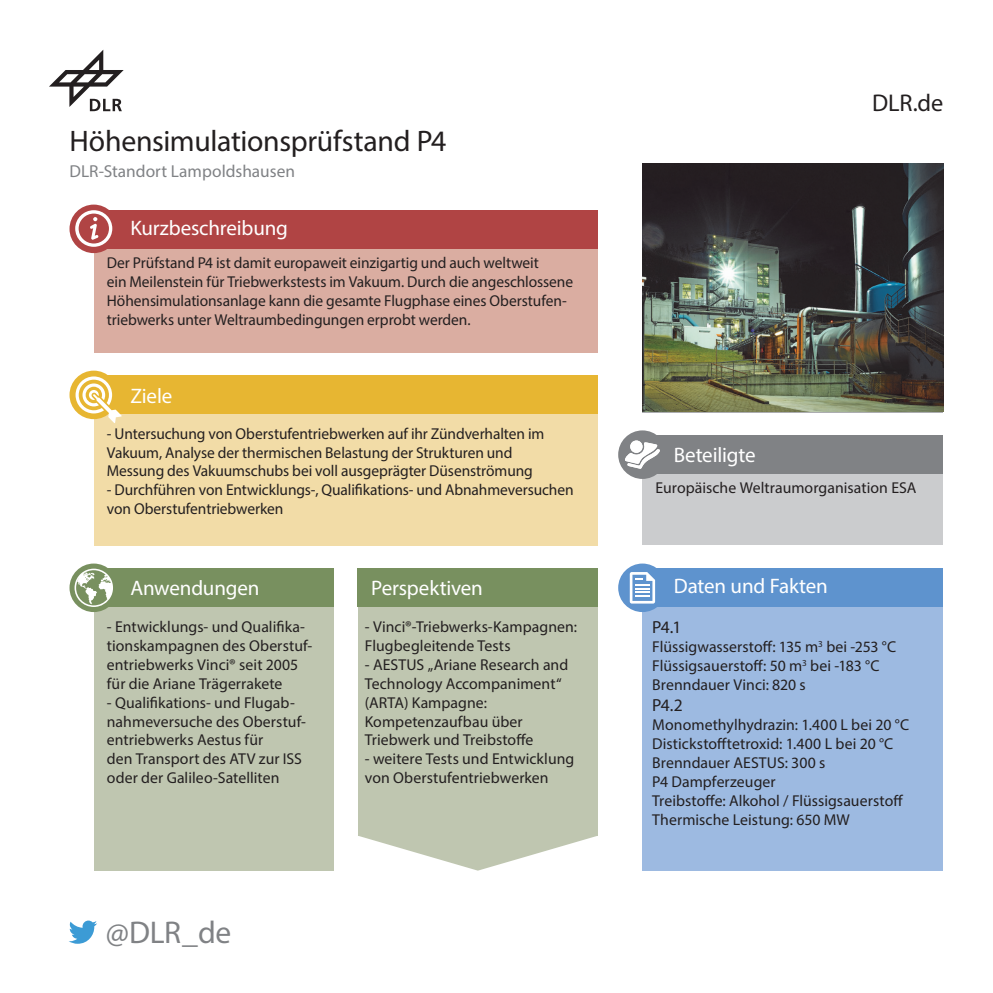
<style>
.page{position:relative;width:993px;height:993px;background:#fff}
.page>*{position:absolute;margin:0;border:0;box-sizing:border-box;transform-origin:0 0}
.twitter{font:31.5px "Myriad Pro";color:#808285}
.Titel_Exponat__Forschungsprojekt{font:29.75px "Myriad Pro";letter-spacing:-.01em;color:#231f20}
.DLR_de{font:24.32px "Myriad Pro";color:#231f20}
.Heads_im_Kasten{font:21px "Myriad Pro";letter-spacing:-.01em;color:#fff}
.Copytext_im_Kasten{font:17.5px "Myriad Pro";color:#231f20}
.Subhead_Exponat{font:17.32px "Myriad Pro";color:#808285}
.Copytext_im_Kasten-2{font:15.75px/18.9px "Myriad Pro";color:#231f20}
</style>
<div class="page">
<div style="left:642px;top:472px;width:301px;height:72px;background:#cbccce"></div>
<div style="left:642px;top:435px;width:301px;height:38px;background:#808285"></div>
<div style="left:94px;top:247px;width:503px;height:106px;background:#daada1"></div>
<div style="left:94px;top:405px;width:503px;height:141px;background:#f2dca7"></div>
<div style="left:94px;top:607px;width:239px;height:263px;background:#bfc6b0"></div>
<div style="left:358px;top:607px;width:239px;height:228px;background:#bfc6b0"></div>
<div style="left:642px;top:605px;width:301px;height:265px;background:#9dbae1"></div>
<div style="left:357px;top:568px;width:240px;height:39px;background:#78905f"></div>
<div style="left:94px;top:210px;width:503px;height:38px;background:#b04444"></div>
<div style="left:69px;top:204px;width:49px;height:49px;background:#b04444;border-radius:50%"></div>
<div style="left:94px;top:375px;width:503px;height:39px;background:#e7b632"></div>
<svg style="left:69px;top:370px;width:49px;height:49px"></svg>
<div style="left:618px;top:430px;width:48px;height:49px;background:#808285;border-radius:50%"></div>
<svg style="left:625px;top:440px;width:35px;height:28px"></svg>
<div style="left:630px;top:440px;width:12px;height:12px;background:#fff;border-radius:50%"></div>
<div style="left:642px;top:568px;width:301px;height:38px;background:#5e93ce"></div>
<div style="left:618px;top:563px;width:48px;height:49px;background:#5e93ce;border-radius:50%"></div>
<svg style="left:629px;top:572px;width:26px;height:31px"></svg>
<div style="left:94px;top:568px;width:239px;height:39px;background:#78905f"></div>
<div style="left:69px;top:563px;width:49px;height:49px;background:#78905f;border-radius:50%"></div>
<svg style="left:358px;top:835px;width:239px;height:35px"></svg>
<svg style="left:74px;top:568px;width:39px;height:38px"></svg>
<svg style="left:75px;top:376px;width:47px;height:47px"></svg>
<svg style="left:75px;top:210px;width:37px;height:37px"></svg>
<svg style="left:49px;top:50px;width:75px;height:61px"></svg>
<svg style="left:69px;top:920px;width:28px;height:23px"></svg>
<img style="left:642px;top:164px;width:301px;height:247px">
<p class="Titel_Exponat__Forschungsprojekt" style="left:69px;top:123px;width:378px">Höhensimulationsprüfstand P4</p>
<p class="Subhead_Exponat" style="left:69px;top:160px;width:227px">DLR-Standort Lampoldshausen</p>
<p class="Heads_im_Kasten" style="left:130px;top:215px;width:159px">Kurzbeschreibung</p>
<p class="Copytext_im_Kasten-2" style="left:107px;top:253px;width:433px">Der Prüfstand P4 ist damit europaweit einzigartig und auch weltweit</p>
<p class="Copytext_im_Kasten-2" style="left:107px;top:271px;width:467px">ein Meilenstein für Triebwerkstests im Vakuum. Durch die angeschlossene</p>
<p class="Copytext_im_Kasten-2" style="left:107px;top:290px;width:461px">Höhensimulationsanlage kann die gesamte Flugphase eines Oberstufen&shy;triebwerks unter Weltraumbedingungen erprobt werden.</p>
<p class="Heads_im_Kasten" style="left:130px;top:382px;width:43px">Ziele</p>
<p class="Copytext_im_Kasten-2" style="left:107px;top:423px;width:439px">- Untersuchung von Oberstufentriebwerken auf ihr Zündverhalten im</p>
<p class="Copytext_im_Kasten-2" style="left:107px;top:442px;width:407px">Vakuum, Analyse der thermischen Belastung der Strukturen und</p>
<p class="Copytext_im_Kasten-2" style="left:107px;top:461px;width:427px">Messung des Vakuumschubs bei voll ausgeprägter Düsenströmung</p>
<p class="Copytext_im_Kasten-2" style="left:107px;top:480px;width:468px">- Durchführen von Entwicklungs-, Qualifikations- und Abnahmeversuchen von Oberstufentriebwerken</p>
<p class="Heads_im_Kasten" style="left:130px;top:574px;width:131px">Anwendungen</p>
<p class="Copytext_im_Kasten-2" style="left:107px;top:616px;width:207px">- Entwicklungs- und Qualifika&shy;tionskampagnen des Oberstuf&shy;entriebwerks Vinci® seit 2005</p>
<p class="Copytext_im_Kasten-2" style="left:107px;top:673px;width:177px">für die Ariane Trägerrakete</p>
<p class="Copytext_im_Kasten-2" style="left:107px;top:692px;width:200px">- Qualifikations- und Flugab&shy;nahmeversuche des Oberstuf&shy;entriebwerks Aestus für</p>
<p class="Copytext_im_Kasten-2" style="left:107px;top:749px;width:197px">den Transport des ATV zur ISS</p>
<p class="Copytext_im_Kasten-2" style="left:107px;top:768px;width:174px">oder der Galileo-Satelliten</p>
<p class="Heads_im_Kasten" style="left:371px;top:574px;width:113px">Perspektiven</p>
<p class="Copytext_im_Kasten-2" style="left:365px;top:616px;width:214px">- Vinci®-Triebwerks-Kampagnen:</p>
<p class="Copytext_im_Kasten-2" style="left:365px;top:635px;width:147px">Flugbegleitende Tests</p>
<p class="Copytext_im_Kasten-2" style="left:365px;top:654px;width:205px">- AESTUS „Ariane Research and</p>
<p class="Copytext_im_Kasten-2" style="left:365px;top:673px;width:198px">Technology Accompaniment“</p>
<p class="Copytext_im_Kasten-2" style="left:365px;top:692px;width:124px">(ARTA) Kampagne:</p>
<p class="Copytext_im_Kasten-2" style="left:365px;top:711px;width:159px">Kompetenzaufbau über</p>
<p class="Copytext_im_Kasten-2" style="left:365px;top:730px;width:170px">Triebwerk und Treibstoffe</p>
<p class="Copytext_im_Kasten-2" style="left:365px;top:749px;width:211px">- weitere Tests und Entwicklung von Oberstufentriebwerken</p>
<p class="twitter" style="left:106px;top:913px;width:127px">@DLR_de</p>
<p class="DLR_de" style="left:871px;top:88px;width:73px">DLR.de</p>
<p class="Heads_im_Kasten" style="left:673px;top:442px;width:83px">Beteiligte</p>
<p class="Copytext_im_Kasten-2" style="left:655px;top:478px;width:262px">Europäische Weltraumorganisation ESA</p>
<p class="Heads_im_Kasten" style="left:673px;top:573px;width:155px">Daten und Fakten</p>
<p class="Copytext_im_Kasten" style="left:652px;top:616px;width:31px">P4.1</p>
<p class="Copytext_im_Kasten-2" style="left:652px;top:637px;width:245px">Flüssigwasserstoff: 135 m<sup>3</sup> bei -253 °C</p>
<p class="Copytext_im_Kasten-2" style="left:652px;top:656px;width:229px">Flüssigsauerstoff: 50 m<sup>3</sup> bei -183 °C</p>
<p class="Copytext_im_Kasten-2" style="left:652px;top:674px;width:155px">Brenndauer Vinci: 820 s</p>
<p class="Copytext_im_Kasten" style="left:652px;top:694px;width:32px">P4.2</p>
<p class="Copytext_im_Kasten-2" style="left:652px;top:714px;width:258px">Monomethylhydrazin: 1.400 L bei 20 °C</p>
<p class="Copytext_im_Kasten-2" style="left:652px;top:733px;width:242px">Distickstofftetroxid: 1.400 L bei 20 °C</p>
<p class="Copytext_im_Kasten-2" style="left:652px;top:752px;width:175px">Brenndauer AESTUS: 300 s</p>
<p class="Copytext_im_Kasten-2" style="left:652px;top:771px;width:125px">P4 Dampferzeuger</p>
<p class="Copytext_im_Kasten-2" style="left:652px;top:790px;width:252px">Treibstoffe: Alkohol / Flüssigsauerstoff</p>
<p class="Copytext_im_Kasten-2" style="left:652px;top:809px;width:199px">Thermische Leistung: 650 MW</p>
</div>
